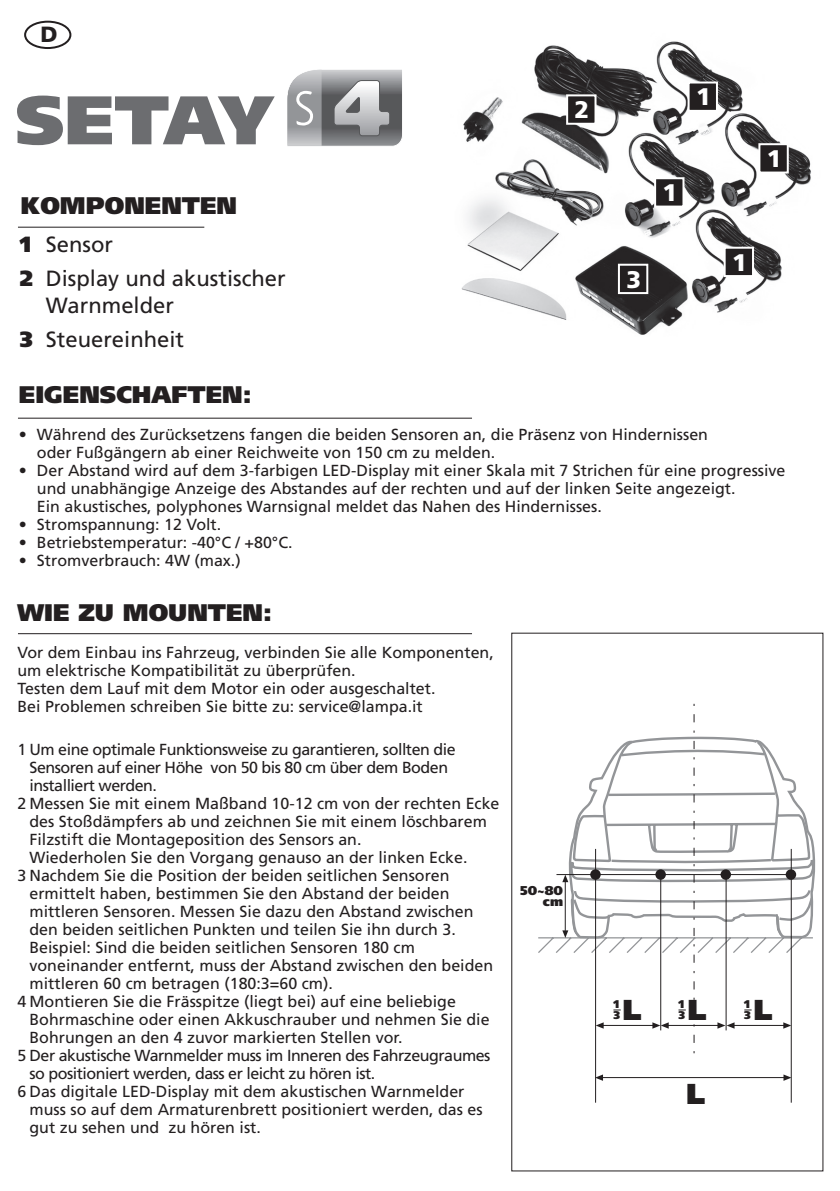
<style>
.page{position:relative;width:840px;height:1191px;background:#fff}
.page>*{position:absolute;margin:0;border:0;box-sizing:border-box;transform-origin:0 0}
.t1{font:900 28.8px "Frutiger";color:#231f20}
.t2{font:900 24px "Frutiger";color:#231f20}
.t3{font:900 24px "Frutiger";color:#fff}
.t4{font:22px/34px "Frutiger";color:#231f20}
.t5{font:900 22px "Frutiger";color:#231f20}
.t6{font:16px/18px "Frutiger";color:#231f20}
.t7{font:16px "Frutiger";letter-spacing:-.03em;color:#231f20}
.t8{font:900 12.8px/11.2px "Frutiger";color:#231f20;text-align:right}
.t9{font:900 11.2px/11.2px "Frutiger";color:#231f20}
.s1{font-weight:900}
</style>
<div class="page">
<div style="left:24px;top:21px;width:47px;height:28px;border:2px solid #231f20;border-radius:50%"></div>
<hr style="left:18px;top:227px;width:186px;height:1px;background:#231f20">
<hr style="left:18px;top:633px;width:453px;height:1px;background:#231f20">
<hr style="left:18px;top:418px;width:453px;height:1px;background:#231f20">
<svg style="left:17px;top:96px;width:257px;height:49px"></svg>
<svg style="left:287px;top:69px;width:115px;height:77px"></svg>
<hr style="left:599px;top:1077px;width:189px;height:1px;background:#231f20">
<svg style="left:596px;top:1074px;width:6px;height:6px"></svg>
<svg style="left:783px;top:1074px;width:7px;height:6px"></svg>
<hr style="left:790px;top:849px;width:1px;height:253px;background:#231f20">
<hr style="left:595px;top:849px;width:1px;height:253px;background:#231f20">
<svg style="left:538px;top:704px;width:275px;height:355px"></svg>
<img style="left:461px;top:41px;width:350px;height:294px">
<div style="left:723px;top:247px;width:30px;height:30px;background:#231f20;border:2px solid #fff"></div>
<div style="left:758px;top:143px;width:30px;height:30px;background:#231f20;border:2px solid #fff"></div>
<div style="left:653px;top:177px;width:31px;height:31px;background:#231f20;border:2px solid #fff"></div>
<div style="left:687px;top:81px;width:30px;height:31px;background:#231f20;border:2px solid #fff"></div>
<div style="left:617px;top:264px;width:31px;height:30px;background:#231f20;border:2px solid #fff"></div>
<div style="left:566px;top:94px;width:30px;height:31px;background:#231f20;border:2px solid #fff"></div>
<h3 class="t5" style="left:41px;top:21px;width:19px">D</h3>
<h2 class="t2" style="left:21px;top:191px;width:218px">KOMPONENTEN</h2>
<h3 class="t4" style="left:20px;top:228px;width:267px"><span class="s1">1</span> Sensor<br><span class="s1">2</span> Display und akustischer</h3>
<h3 class="t4" style="left:20px;top:288px;width:166px;text-indent:26px">Warnmelder<br><span class="s1">3</span> Steuereinheit</h3>
<h2 class="t3" style="left:574px;top:95px;width:16px">2</h2>
<h2 class="t3" style="left:695px;top:83px;width:16px">1</h2>
<h2 class="t3" style="left:662px;top:178px;width:16px">1</h2>
<h2 class="t3" style="left:626px;top:265px;width:16px">3</h2>
<h2 class="t3" style="left:766px;top:144px;width:16px">1</h2>
<h2 class="t3" style="left:731px;top:248px;width:16px">1</h2>
<h2 class="t2" style="left:19px;top:380px;width:234px">EIGENSCHAFTEN:</h2>
<p class="t6" style="left:37px;top:425px;width:672px;text-indent:-18px">• Während des Zurücksetzens fangen die beiden Sensoren an, die Präsenz von Hindernissen oder Fußgängern ab einer Reichweite von 150 cm zu melden.</p>
<p class="t6" style="left:37px;top:461px;width:749px;text-indent:-18px">• Der Abstand wird auf dem 3-farbigen LED-Display mit einer Skala mit 7 Strichen für eine progressive und unabhängige Anzeige des Abstandes auf der rechten und auf der linken Seite angezeigt.<br>Ein akustisches, polyphones Warnsignal meldet das Nahen des Hindernisses.</p>
<p class="t6" style="left:19px;top:515px;width:204px">• Stromspannung: 12 Volt.</p>
<p class="t6" style="left:19px;top:533px;width:275px">• Betriebstemperatur: -40°C / +80°C.</p>
<p class="t6" style="left:19px;top:551px;width:223px">• Stromverbrauch: 4W (max.)</p>
<h2 class="t2" style="left:17px;top:597px;width:256px">WIE ZU MOUNTEN:</h2>
<p class="t6" style="left:17px;top:643px;width:477px">Vor dem Einbau ins Fahrzeug, verbinden Sie alle Komponenten, um elektrische Kompatibilität zu überprüfen.<br>Testen dem Lauf mit dem Motor ein oder ausgeschaltet.<br>Bei Problemen schreiben Sie bitte zu: service@lampa.it</p>
<p class="t7" style="left:17px;top:740px;width:439px">1 Um eine optimale Funktionsweise zu garantieren, sollten die</p>
<p class="t7" style="left:29px;top:758px;width:420px">Sensoren auf einer Höhe von 50 bis 80 cm über dem Boden</p>
<p class="t7" style="left:29px;top:776px;width:129px">installiert werden.</p>
<p class="t6" style="left:17px;top:794px;width:483px">2 Messen Sie mit einem Maßband 10-12 cm von der rechten Ecke</p>
<p class="t6" style="left:29px;top:812px;width:458px">des Stoßdämpfers ab und zeichnen Sie mit einem löschbarem</p>
<p class="t6" style="left:29px;top:830px;width:333px">Filzstift die Montageposition des Sensors an.</p>
<p class="t6" style="left:29px;top:848px;width:439px">Wiederholen Sie den Vorgang genauso an der linken Ecke.</p>
<p class="t6" style="left:17px;top:866px;width:433px">3 Nachdem Sie die Position der beiden seitlichen Sensoren</p>
<p class="t6" style="left:29px;top:884px;width:421px">ermittelt haben, bestimmen Sie den Abstand der beiden</p>
<p class="t6" style="left:29px;top:902px;width:445px">mittleren Sensoren. Messen Sie dazu den Abstand zwischen</p>
<p class="t6" style="left:29px;top:920px;width:427px">den beiden seitlichen Punkten und teilen Sie ihn durch 3.</p>
<p class="t6" style="left:29px;top:938px;width:387px">Beispiel: Sind die beiden seitlichen Sensoren 180 cm</p>
<p class="t6" style="left:29px;top:956px;width:465px">voneinander entfernt, muss der Abstand zwischen den beiden</p>
<p class="t6" style="left:29px;top:974px;width:305px">mittleren 60 cm betragen (180:3=60 cm).</p>
<p class="t6" style="left:17px;top:992px;width:439px">4 Montieren Sie die Frässpitze (liegt bei) auf eine beliebige</p>
<p class="t6" style="left:29px;top:1010px;width:461px">Bohrmaschine oder einen Akkuschrauber und nehmen Sie die</p>
<p class="t6" style="left:29px;top:1028px;width:374px">Bohrungen an den 4 zuvor markierten Stellen vor.</p>
<p class="t7" style="left:17px;top:1046px;width:474px">5 Der akustische Warnmelder muss im Inneren des Fahrzeugraumes</p>
<p class="t7" style="left:29px;top:1064px;width:347px">so positioniert werden, dass er leicht zu hören ist.</p>
<p class="t6" style="left:17px;top:1082px;width:448px">6 Das digitale LED-Display mit dem akustischen Warnmelder</p>
<p class="t6" style="left:29px;top:1100px;width:454px">muss so auf dem Armaturenbrett positioniert werden, das es</p>
<p class="t6" style="left:29px;top:1118px;width:233px">gut zu sehen und zu hören ist.</p>
<p class="t8" style="left:520px;top:884px;width:44px">50~80 cm</p>
<p class="t9" style="left:613px;top:998px;width:8px">1<br>3</p>
<h1 class="t1" style="left:622px;top:992px;width:21px">L</h1>
<p class="t9" style="left:678px;top:998px;width:8px">1<br>3</p>
<h1 class="t1" style="left:687px;top:992px;width:21px">L</h1>
<p class="t9" style="left:743px;top:998px;width:8px">1<br>3</p>
<h1 class="t1" style="left:753px;top:992px;width:21px">L</h1>
<h1 class="t1" style="left:685px;top:1076px;width:21px">L</h1>
</div>
